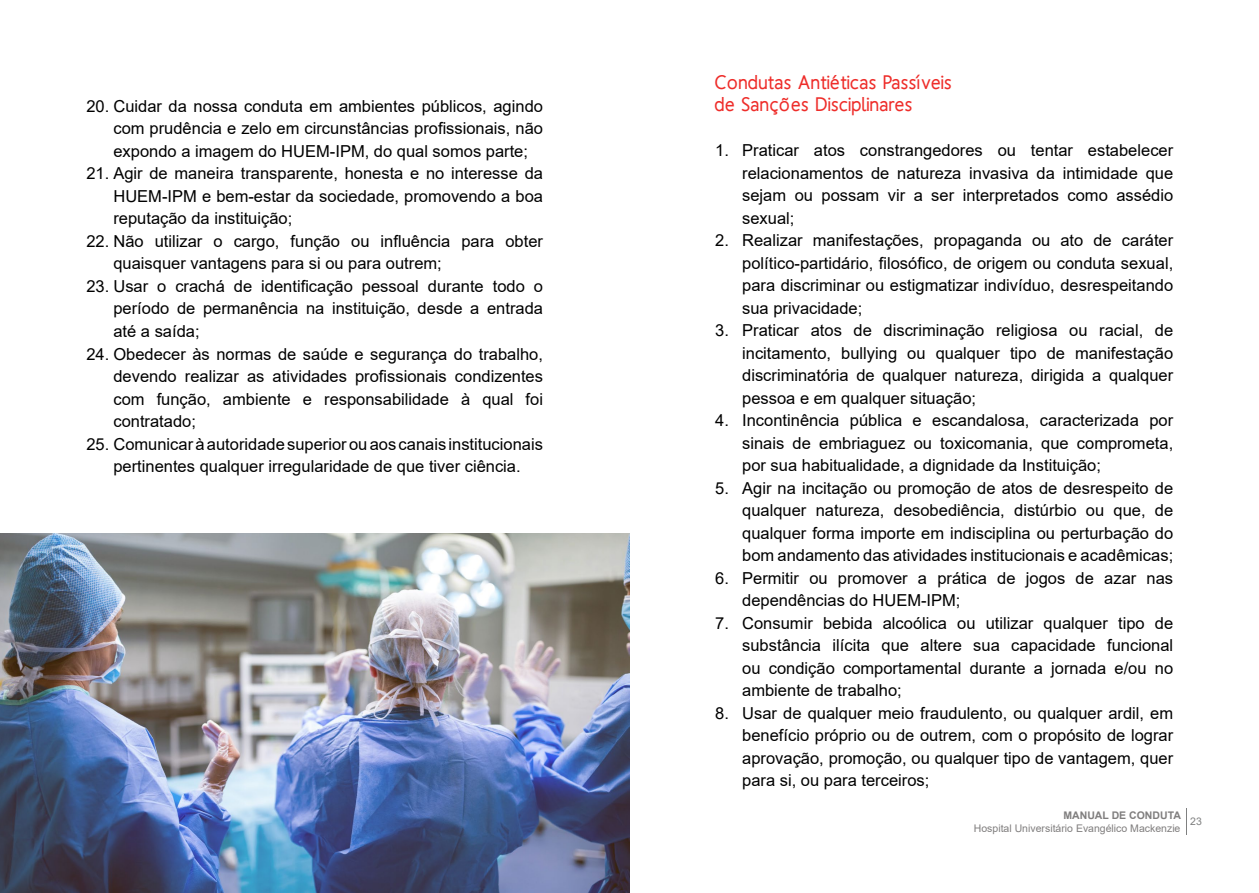
<style>
.page{position:relative;width:1259px;height:893px;background:#fff}
.page>*{position:absolute;margin:0;border:0;box-sizing:border-box;transform-origin:0 0}
.t1{font:700 19.5px/22.5px "Homizio";letter-spacing:.05em;color:#ee2d2a}
.t2{font:16.5px/22.5px "Arial";color:#000;text-align:justify}
.t3{font:10.5px "Arial";color:#807e7e}
.t4{font:700 10.5px "Arial";color:#807e7e}
.t5{font:10.5px "Arial";color:#7f8080}
</style>
<div class="page">
<svg style="left:1186px;top:808px;width:1px;height:27px"></svg>
<img style="left:0;top:533px;width:629px;height:360px">
<p class="t2" style="left:113px;top:95px;width:431px;text-indent:-27px">20. Cuidar da nossa conduta em ambientes públicos, agindo com prudência e zelo em circunstâncias profissionais, não expondo a imagem do HUEM-IPM, do qual somos parte;</p>
<p class="t2" style="left:113px;top:162px;width:431px;text-indent:-27px">21. Agir de maneira transparente, honesta e no interesse da HUEM-IPM e bem-estar da sociedade, promovendo a boa reputação da instituição;</p>
<p class="t2" style="left:113px;top:230px;width:431px;text-indent:-27px">22. Não utilizar o cargo, função ou influência para obter quaisquer vantagens para si ou para outrem;</p>
<p class="t2" style="left:113px;top:275px;width:431px;text-indent:-27px">23. Usar o crachá de identificação pessoal durante todo o período de permanência na instituição, desde a entrada até a saída;</p>
<p class="t2" style="left:113px;top:342px;width:431px;text-indent:-27px">24. Obedecer às normas de saúde e segurança do trabalho, devendo realizar as atividades profissionais condizentes com função, ambiente e responsabilidade à qual foi contratado;</p>
<p class="t2" style="left:86px;top:432px;width:458px;text-align:center">25. Comunicar à autoridade superior ou aos canais institucionais pertinentes qualquer irregularidade de que tiver ciência.</p>
<p class="t1" style="left:715px;top:70px;width:238px">Condutas Antiéticas Passíveis de Sanções Disciplinares</p>
<p class="t2" style="left:742px;top:139px;width:432px;text-indent:-27px">1. Praticar atos constrangedores ou tentar estabelecer relacionamentos de natureza invasiva da intimidade que sejam ou possam vir a ser interpretados como assédio sexual;</p>
<p class="t2" style="left:742px;top:229px;width:432px;text-indent:-27px">2. Realizar manifestações, propaganda ou ato de caráter político-partidário, filosófico, de origem ou conduta sexual, para discriminar ou estigmatizar indivíduo, desrespeitando sua privacidade;</p>
<p class="t2" style="left:742px;top:319px;width:432px;text-indent:-27px">3. Praticar atos de discriminação religiosa ou racial, de incitamento, bullying ou qualquer tipo de manifestação discriminatória de qualquer natureza, dirigida a qualquer pessoa e em qualquer situação;</p>
<p class="t2" style="left:742px;top:409px;width:432px;text-indent:-27px">4. Incontinência pública e escandalosa, caracterizada por sinais de embriaguez ou toxicomania, que comprometa, por sua habitualidade, a dignidade da Instituição;</p>
<p class="t2" style="left:742px;top:476px;width:432px;text-indent:-27px">5. Agir na incitação ou promoção de atos de desrespeito de qualquer natureza, desobediência, distúrbio ou que, de qualquer forma importe em indisciplina ou perturbação do bom andamento das atividades institucionais e acadêmicas;</p>
<p class="t2" style="left:742px;top:566px;width:432px;text-indent:-27px">6. Permitir ou promover a prática de jogos de azar nas dependências do HUEM-IPM;</p>
<p class="t2" style="left:742px;top:611px;width:432px;text-indent:-27px">7. Consumir bebida alcoólica ou utilizar qualquer tipo de substância ilícita que altere sua capacidade funcional ou condição comportamental durante a jornada e/ou no ambiente de trabalho;</p>
<p class="t2" style="left:742px;top:702px;width:432px;text-indent:-27px">8. Usar de qualquer meio fraudulento, ou qualquer ardil, em benefício próprio ou de outrem, com o propósito de lograr aprovação, promoção, ou qualquer tipo de vantagem, quer para si, ou para terceiros;</p>
<p class="t4" style="left:1063px;top:808px;width:119px">MANUAL DE CONDUTA</p>
<p class="t3" style="left:974px;top:821px;width:208px">Hospital Universitário Evangélico Mackenzie</p>
<p class="t5" style="left:1190px;top:814px;width:13px">23</p>
</div>
